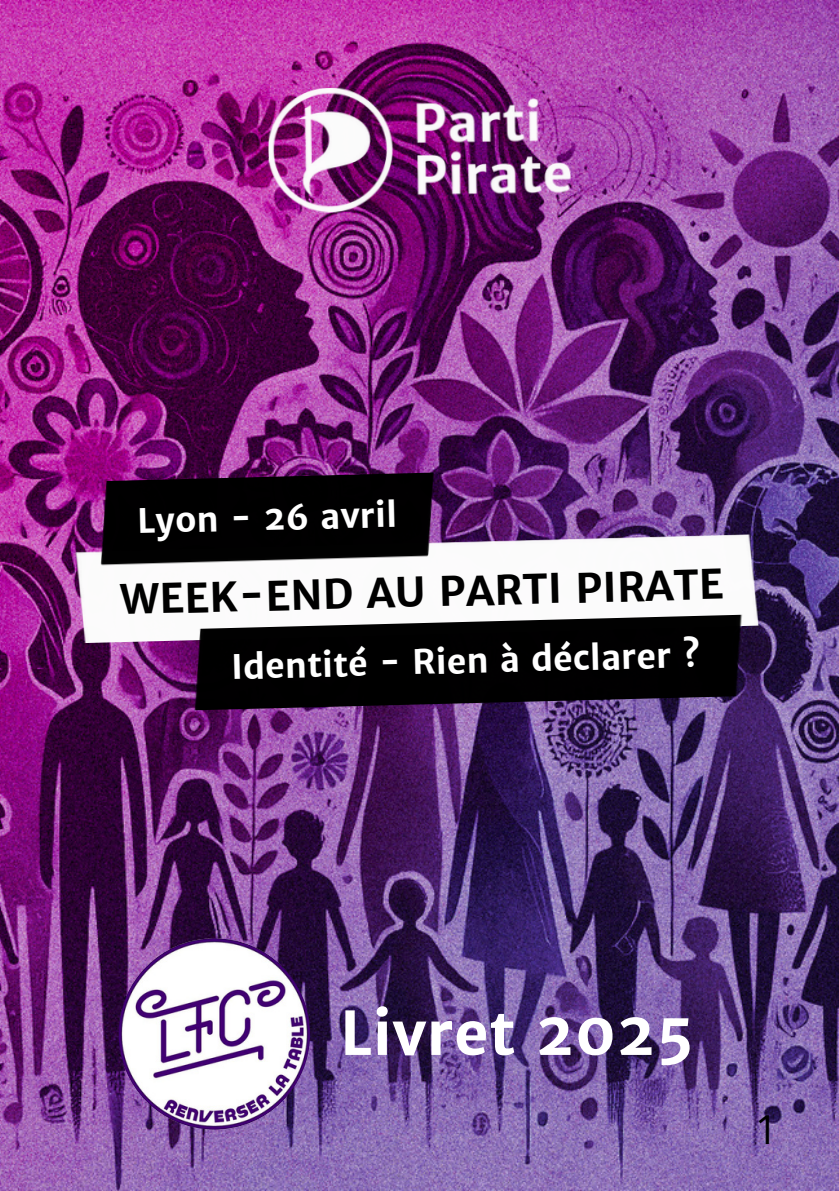
<style>
.page{position:relative;width:839px;height:1191px;background:#fff}
.page>*{position:absolute;margin:0;border:0;box-sizing:border-box;transform-origin:0 0}
.t1{font:700 60px "Merriweather Sans";color:#fff}
.t2{font:700 40.8px "Merriweather Sans";color:#000}
.t3{font:40px "Open Sans";color:#000}
.t4{font:700 33.8px "Merriweather Sans";color:#fff}
</style>
<div class="page">
<img style="left:0;top:0;width:838px;height:1190px">
<img style="left:267px;top:84px;width:304px;height:130px">
<img style="left:61px;top:534px;width:716px;height:110px">
<img style="left:94px;top:472px;width:346px;height:100px">
<img style="left:180px;top:615px;width:571px;height:96px">
<img style="left:119px;top:938px;width:191px;height:191px;border-radius:50%">
<h2 class="t4" style="left:137px;top:499px;width:262px;rotate:-1deg">Lyon - 26 avril</h2>
<p class="t2" style="left:120px;top:572px;width:605px;rotate:-1deg">WEEK-END AU PARTI PIRATE</p>
<h3 class="t4" style="left:231px;top:644px;width:470px;rotate:-1deg">Identité - Rien à déclarer ?</h3>
<p class="t1" style="left:340px;top:996px;width:355px">Livret 2025</p>
<p class="t3" style="left:755px;top:1101px;width:24px">1</p>
</div>
